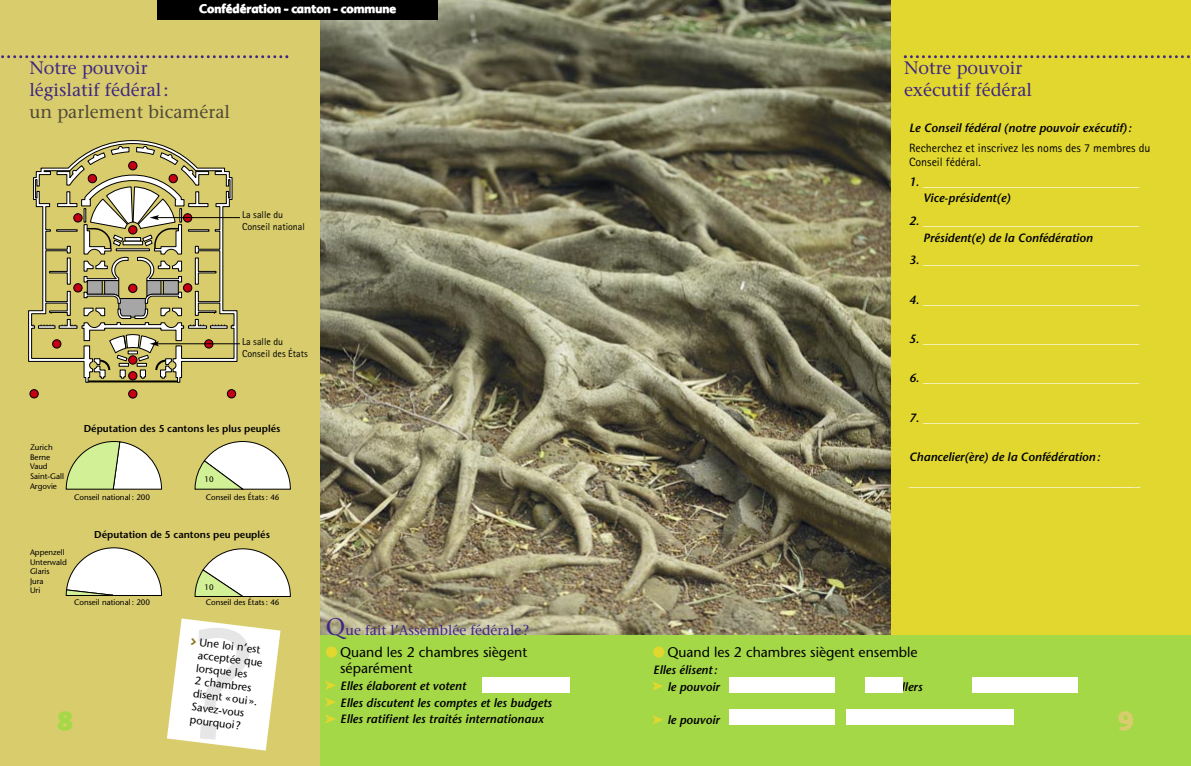
<style>
.page{position:relative;width:1191px;height:766px;background:#fff}
.page>*{position:absolute;margin:0;border:0;box-sizing:border-box;transform-origin:0 0}
.t1{font:25px "Advert Rough Four";color:#d9cc6d}
.t2{font:25px "Advert Rough Four";color:#a5d847}
.t3{font:18px/22px "Stone Serif";color:#3f2683}
.t4{font:18px "Stone Serif";color:#4f4937}
.t5{font:14px/16px "Stone Sans";color:#000}
.t6{font:14px "Stone Serif";color:#3f2683}
.t7{font:italic 600 12px/16.8px "Stone Sans";color:#fff}
.t8{font:italic 600 12px/16.8px "Stone Sans";color:#000}
.t9{font:12px/14px "Rotis Sans Serif";color:#000}
.t10{font:12px "Advert Rough Four";color:#fff}
.t11{font:11px/13px "Stone Sans";color:#000}
.t12{font:600 10px "Stone Sans";color:#000}
.t13{font:10px/12px "Rotis Sans Serif";color:#000}
.t14{font:8px/9.6px "Stone Sans";color:#000}
.s1{font-family:"Advert Rough Four";color:#907a26}
.s2{font-size:24px}
.s3{color:#e1d72f}
.s4{color:#000}
</style>
<div class="page">
<img style="left:319px;top:0;width:572px;height:635px">
<div style="left:891px;top:0;width:300px;height:655px;background:#e1d72f"></div>
<div style="left:0;top:635px;width:1191px;height:130px;background:#a5d847"></div>
<div style="left:0;top:0;width:319px;height:765px;background:#d9cc6d"></div>
<div style="left:158px;top:0;width:280px;height:19px;background:#000"></div>
<svg style="left:1px;top:55px;width:287px;height:3px"></svg>
<svg style="left:904px;top:55px;width:286px;height:3px"></svg>
<div style="left:30px;top:389px;width:9px;height:9px;background:#c60014;border:1px solid #000;border-radius:50%"></div>
<svg style="left:28px;top:140px;width:209px;height:242px"></svg>
<div style="left:129px;top:389px;width:8px;height:9px;background:#c60014;border-radius:50%"></div>
<div style="left:128px;top:389px;width:9px;height:9px;border:1px solid #000;border-radius:50%"></div>
<svg style="left:128px;top:371px;width:9px;height:9px"></svg>
<div style="left:227px;top:389px;width:9px;height:9px;background:#c60014;border:1px solid #000;border-radius:50%"></div>
<hr style="left:157px;top:217px;width:83px;height:1px;background:#000">
<hr style="left:157px;top:343px;width:83px;height:1px;background:#000">
<svg style="left:41px;top:146px;width:184px;height:232px"></svg>
<svg style="left:66px;top:441px;width:96px;height:48px"></svg>
<svg style="left:195px;top:441px;width:96px;height:48px"></svg>
<svg style="left:195px;top:548px;width:96px;height:48px"></svg>
<svg style="left:66px;top:547px;width:96px;height:48px"></svg>
<div style="left:482px;top:677px;width:88px;height:16px;background:#fff"></div>
<div style="left:972px;top:676px;width:106px;height:16px;background:#fff"></div>
<div style="left:728px;top:709px;width:106px;height:16px;background:#fff"></div>
<div style="left:865px;top:676px;width:38px;height:16px;background:#fff"></div>
<div style="left:728px;top:676px;width:106px;height:16px;background:#fff"></div>
<div style="left:845px;top:709px;width:168px;height:16px;background:#fff"></div>
<svg style="left:167px;top:618px;width:113px;height:132px"></svg>
<p class="t10" style="left:199px;top:3px;width:199px">Confédération - canton - commune</p>
<h2 class="t3" style="left:29px;top:59px;width:141px">Notre pouvoir législatif fédéral:</h2>
<h2 class="t4" style="left:29px;top:105px;width:202px">un parlement bicaméral</h2>
<p class="t13" style="left:242px;top:209px;width:64px">La salle du<br>Conseil national</p>
<p class="t13" style="left:242px;top:337px;width:67px">La salle du<br>Conseil des États</p>
<p class="t14" style="left:30px;top:443px;width:35px">Zurich<br>Berne<br>Vaud<br>Saint-Gall<br>Argovie</p>
<p class="t12" style="left:84px;top:424px;width:198px">Députation des 5 cantons les plus peuplés</p>
<p class="t14" style="left:74px;top:493px;width:78px">Conseil national : 200</p>
<p class="t14" style="left:204px;top:474px;width:11px">10</p>
<p class="t14" style="left:206px;top:493px;width:75px">Conseil des États: 46</p>
<p class="t14" style="left:30px;top:548px;width:38px">Appenzell<br>Unterwald<br>Glaris<br>Jura<br>Uri</p>
<p class="t12" style="left:94px;top:530px;width:177px">Députation de 5 cantons peu peuplés</p>
<p class="t14" style="left:204px;top:583px;width:11px">10</p>
<p class="t14" style="left:74px;top:598px;width:78px">Conseil national : 200</p>
<p class="t14" style="left:206px;top:598px;width:75px">Conseil des États: 46</p>
<h1 class="t2" style="left:58px;top:709px;width:17px">8</h1>
<p class="t11" style="left:200px;top:636px;width:67px;text-indent:-9px;rotate:7deg"><span class="s1">&gt;</span> Une loi n’est acceptée que lorsque les<br>2 chambres disent «oui».<br>Savez-vous pourquoi?</p>
<p class="t6" style="left:326px;top:624px;width:205px"><span class="s2">Q</span>ue fait l’Assemblée fédérale?</p>
<p class="t5" style="left:340px;top:645px;width:189px;text-indent:-14px"><span class="s3">●</span> Quand les 2 chambres siègent séparément</p>
<p class="t8" style="left:326px;top:678px;width:227px"><span class="s3">➤</span> Elles élaborent et votent<br><span class="s3">➤</span> Elles discutent les comptes et les budgets <span class="s3">➤</span> Elles ratifient les traités internationaux</p>
<h2 class="t3" style="left:904px;top:59px;width:130px">Notre pouvoir exécutif fédéral</h2>
<p class="t8" style="left:909px;top:121px;width:224px">Le Conseil fédéral (notre pouvoir exécutif) :</p>
<p class="t9" style="left:909px;top:142px;width:243px">Recherchez et inscrivez les noms des 7 membres du<br>Conseil fédéral.</p>
<p class="t7" style="left:923px;top:174px;width:218px;text-indent:-14px"><span class="s4">1.</span> ____________________________________<br><span class="s4">Vice-président(e)</span></p>
<p class="t7" style="left:923px;top:213px;width:218px;text-indent:-14px"><span class="s4">2.</span> ____________________________________<br><span class="s4">Président(e) de la Confédération</span></p>
<p class="t7" style="left:909px;top:253px;width:232px"><span class="s4">3.</span> ____________________________________</p>
<p class="t7" style="left:909px;top:292px;width:232px"><span class="s4">4.</span> ____________________________________</p>
<p class="t7" style="left:909px;top:332px;width:232px"><span class="s4">5.</span> ____________________________________</p>
<p class="t7" style="left:909px;top:371px;width:232px"><span class="s4">6.</span> ____________________________________</p>
<p class="t7" style="left:909px;top:410px;width:232px"><span class="s4">7.</span> ____________________________________</p>
<p class="t8" style="left:909px;top:450px;width:193px">Chancelier(ère) de la Confédération:</p>
<p class="t7" style="left:909px;top:474px;width:233px">_______________________________________</p>
<p class="t5" style="left:653px;top:645px;width:266px"><span class="s3">●</span> Quand les 2 chambres siègent ensemble</p>
<p class="t8" style="left:653px;top:662px;width:68px">Elles élisent: <span class="s3">➤</span> le pouvoir</p>
<p class="t8" style="left:653px;top:712px;width:68px"><span class="s3">➤</span> le pouvoir</p>
<h1 class="t1" style="left:1118px;top:709px;width:17px">9</h1>
</div>
